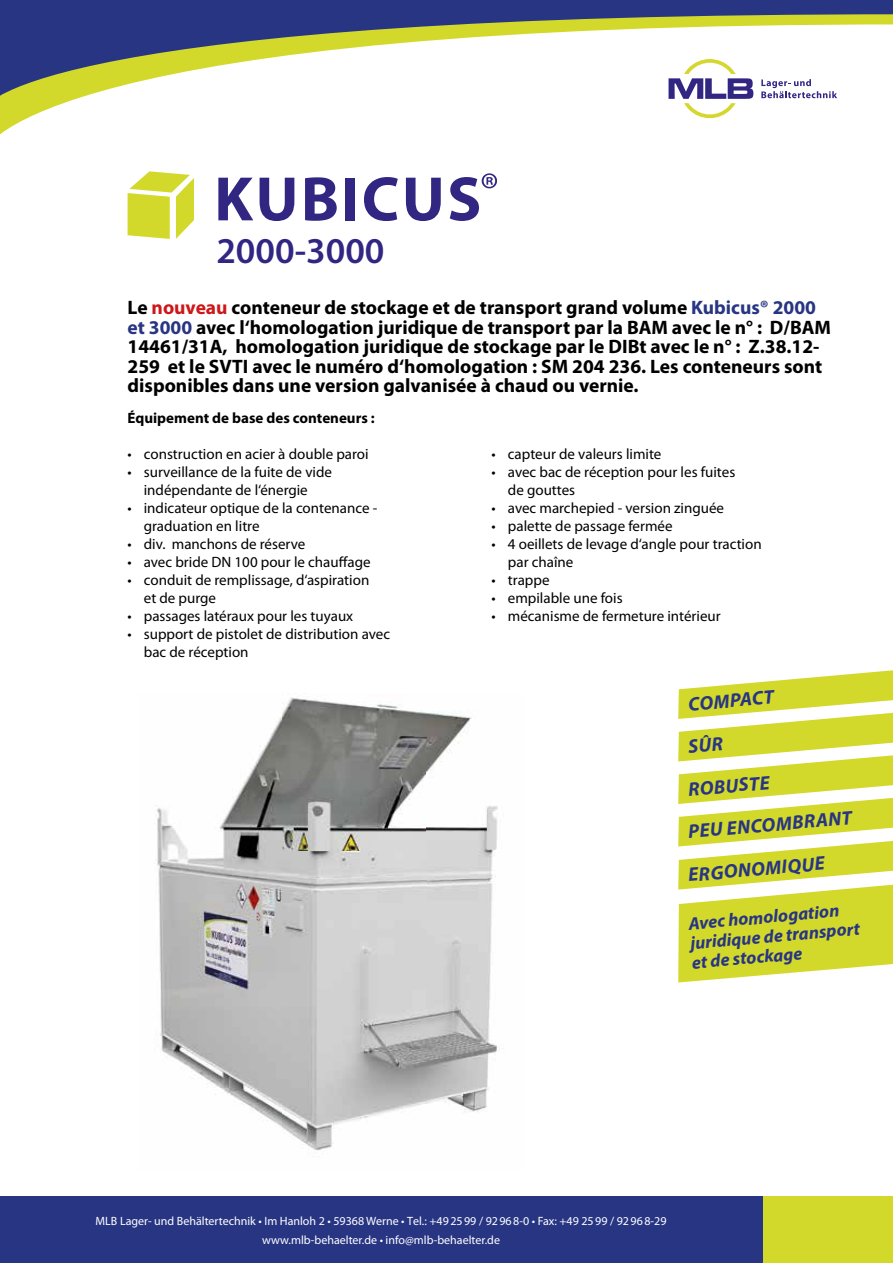
<style>
.page{position:relative;width:893px;height:1263px;background:#fff}
.page>*{position:absolute;margin:0;border:0;box-sizing:border-box;transform-origin:0 0}
.t1{font:600 36.6px "Myriad Pro";color:#312783}
.t2{font:700 19.5px/19.5px "Myriad Pro";color:#000}
.t3{font:italic 700 19.5px "Myriad Pro";color:#283583}
.t4{font:italic 700 18px/19.5px "Myriad Pro";color:#283583}
.t5{font:15px/18px "Myriad Pro";color:#000}
.t6{font:700 15px "Myriad Pro";color:#000}
.t7{font:12px/19.5px "Myriad Pro";color:#fff;text-align:center}
.s1{color:#cd171a}
.s2{color:#283583}
</style>
<div class="page">
<div style="left:120px;top:1196px;width:773px;height:67px;background:#d3d92b"></div>
<svg style="left:0;top:106px;width:713px;height:29px"></svg>
<svg style="left:0;top:0;width:893px;height:106px"></svg>
<div style="left:0;top:1196px;width:762px;height:67px;background:#283583"></div>
<svg style="left:761px;top:79px;width:76px;height:19px"></svg>
<svg style="left:668px;top:59px;width:85px;height:59px"></svg>
<svg style="left:218px;top:178px;width:35px;height:42px"></svg>
<svg style="left:260px;top:178px;width:34px;height:43px"></svg>
<svg style="left:305px;top:177px;width:32px;height:44px"></svg>
<div style="left:346px;top:178px;width:9px;height:42px;background:#312783"></div>
<svg style="left:364px;top:177px;width:34px;height:44px"></svg>
<svg style="left:406px;top:178px;width:35px;height:43px"></svg>
<svg style="left:128px;top:171px;width:66px;height:68px"></svg>
<svg style="left:450px;top:173px;width:47px;height:48px"></svg>
<img style="left:155px;top:697px;width:345px;height:454px">
<svg style="left:678px;top:670px;width:215px;height:312px"></svg>
<h1 class="t1" style="left:216px;top:227px;width:170px">2000-3000</h1>
<p class="t2" style="left:128px;top:297px;width:705px">Le <span class="s1">nouveau</span> conteneur de stockage et de transport grand volume <span class="s2">Kubicus® 2000 et 3000</span> avec l‘homologation juridique de transport par la BAM avec le n° : D/BAM 14461/31A, homologation juridique de stockage par le DIBt avec le n° : Z.38.12- 259 et le SVTI avec le numéro d‘homologation : SM 204 236. Les conteneurs sont disponibles dans une version galvanisée à chaud ou vernie.</p>
<p class="t6" style="left:128px;top:408px;width:249px">Équipement de base des conteneurs :</p>
<p class="t5" style="left:128px;top:445px;width:243px">• construction en acier à double paroi</p>
<p class="t5" style="left:128px;top:463px;width:206px;text-align:center">• surveillance de la fuite de vide indépendante de l‘énergie</p>
<p class="t5" style="left:144px;top:499px;width:235px;text-indent:-16px">• indicateur optique de la contenance - graduation en litre</p>
<p class="t5" style="left:128px;top:535px;width:179px">• div. manchons de réserve</p>
<p class="t5" style="left:128px;top:553px;width:245px">• avec bride DN 100 pour le chauffage</p>
<p class="t5" style="left:144px;top:571px;width:227px;text-indent:-16px">• conduit de remplissage, d‘aspiration et de purge</p>
<p class="t5" style="left:128px;top:607px;width:227px">• passages latéraux pour les tuyaux</p>
<p class="t5" style="left:144px;top:625px;width:248px;text-indent:-16px">• support de pistolet de distribution avec bac de réception</p>
<p class="t5" style="left:492px;top:445px;width:171px">• capteur de valeurs limite</p>
<p class="t5" style="left:508px;top:463px;width:229px;text-indent:-16px">• avec bac de réception pour les fuites de gouttes</p>
<p class="t5" style="left:492px;top:499px;width:234px">• avec marchepied - version zinguée</p>
<p class="t5" style="left:492px;top:517px;width:182px">• palette de passage fermée</p>
<p class="t5" style="left:508px;top:535px;width:255px;text-indent:-16px">• 4 oeillets de levage d‘angle pour traction par chaîne</p>
<p class="t5" style="left:492px;top:571px;width:59px">• trappe</p>
<p class="t5" style="left:492px;top:589px;width:133px">• empilable une fois</p>
<p class="t5" style="left:492px;top:607px;width:231px">• mécanisme de fermeture intérieur</p>
<h2 class="t3" style="left:687px;top:692px;width:87px;rotate:-5deg">COMPACT</h2>
<h2 class="t3" style="left:687px;top:777px;width:83px;rotate:-5deg">ROBUSTE</h2>
<h2 class="t3" style="left:687px;top:819px;width:166px;rotate:-5deg">PEU ENCOMBRANT</h2>
<h2 class="t3" style="left:687px;top:862px;width:138px;rotate:-5deg">ERGONOMIQUE</h2>
<p class="t4" style="left:688px;top:913px;width:172px;rotate:-5deg">Avec homologation juridique de transport et de stockage</p>
<p class="t7" style="left:96px;top:1210px;width:572px">MLB Lager- und Behältertechnik • Im Hanloh 2 • 59368 Werne • Тel.: +492599 / 92968-0 • Fax: +49 2599 / 92968-29 www.mlb-behaelter.de • info@mlb-behaelter.de</p>
</div>
